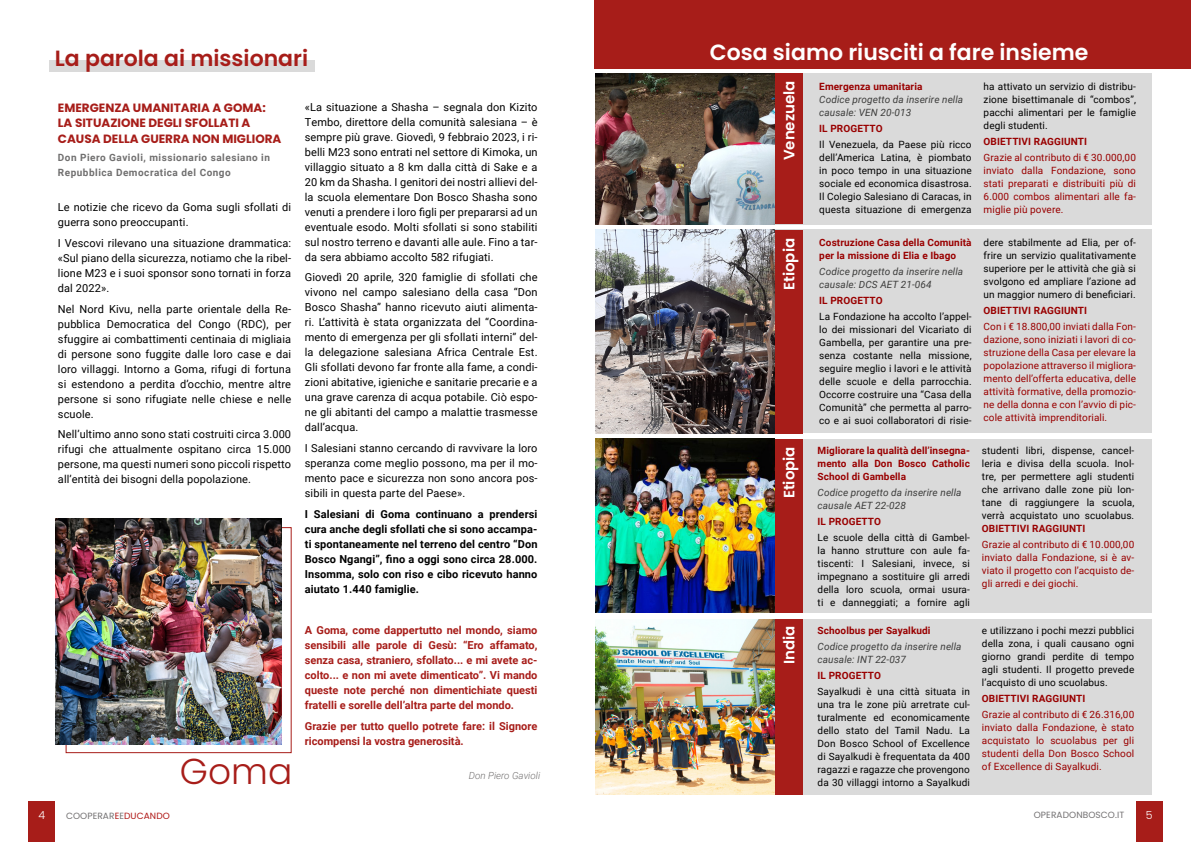
<style>
.page{position:relative;width:1191px;height:842px;background:#fff}
.page>*{position:absolute;margin:0;border:0;box-sizing:border-box;transform-origin:0 0}
.t1{font:300 36px "Poppins";color:#a71d19}
.t2{font:600 22px "Poppins";color:#fff}
.t3{font:600 22px "Poppins";color:#a71d19}
.t4{font:600 15px "Poppins";color:#fff}
.t5{font:700 12px/15.5px "Poppins";color:#a71d19}
.t6{font:11px/15px "Roboto";letter-spacing:.01em;color:#000;text-align:justify}
.t7{font:700 11px/15px "Roboto";color:#a71d19;text-align:justify}
.t8{font:700 11px/15px "Roboto";letter-spacing:.01em;color:#000;text-align:justify}
.t9{font:300 11px "Poppins";color:#fff}
.t10{font:10px/13px "Roboto";letter-spacing:.01em;color:#000;text-align:justify}
.t11{font:10px/13px "Roboto";letter-spacing:.01em;color:#900;text-align:justify}
.t12{font:700 10px/13px "Roboto";letter-spacing:.01em;color:#900}
.t13{font:italic 10px/13px "Roboto";letter-spacing:.01em;color:#3c3c3b}
.t14{font:700 10px/15px "Roboto";letter-spacing:.05em;color:#706f6f}
.t15{font:italic 300 9.8px "Roboto";color:#727070}
.t16{font:9px "Poppins";letter-spacing:.01em;color:#747273}
.s1{color:#b01917}
</style>
<div class="page">
<img style="left:56px;top:518px;width:225px;height:226px">
<div style="left:595px;top:73px;width:557px;height:151px;background:#dadada"></div>
<div style="left:595px;top:73px;width:208px;height:151px;background:#a71d19"></div>
<img style="left:595px;top:73px;width:179px;height:151px">
<div style="left:595px;top:229px;width:557px;height:204px;background:#dadada"></div>
<div style="left:595px;top:230px;width:208px;height:203px;background:#a71d19"></div>
<img style="left:595px;top:229px;width:179px;height:204px">
<div style="left:595px;top:619px;width:557px;height:176px;background:#dadada"></div>
<div style="left:595px;top:619px;width:208px;height:176px;background:#a71d19"></div>
<img style="left:595px;top:619px;width:179px;height:176px">
<div style="left:595px;top:439px;width:557px;height:173px;background:#dadada"></div>
<div style="left:595px;top:439px;width:208px;height:173px;background:#a71d19"></div>
<img style="left:595px;top:439px;width:179px;height:173px">
<div style="left:594px;top:0;width:597px;height:68px;background:#a71d19"></div>
<div style="left:50px;top:60px;width:265px;height:12px;background:#dadada"></div>
<div style="left:28px;top:801px;width:27px;height:41px;background:#a71d19"></div>
<div style="left:1136px;top:801px;width:26px;height:41px;background:#a71d19"></div>
<h2 class="t3" style="left:55px;top:45px;width:255px">La parola ai missionari</h2>
<h2 class="t2" style="left:710px;top:39px;width:380px">Cosa siamo riusciti a fare insieme</h2>
<p class="t5" style="left:58px;top:100px;width:225px">EMERGENZA UMANITARIA A GOMA:<br>LA SITUAZIONE DEGLI SFOLLATI A<br>CAUSA DELLA GUERRA NON MIGLIORA</p>
<p class="t14" style="left:58px;top:149px;width:214px">Don Piero Gavioli, missionario salesiano in<br>Repubblica Democratica del Congo</p>
<p class="t6" style="left:58px;top:199px;width:235px">Le notizie che ricevo da Goma sugli sfollati di guerra sono preoccupanti.</p>
<p class="t6" style="left:58px;top:235px;width:235px">I Vescovi rilevano una situazione drammatica: «Sul piano della sicurezza, notiamo che la ribel&shy;lione M23 e i suoi sponsor sono tornati in forza dal 2022».</p>
<p class="t6" style="left:58px;top:301px;width:235px">Nel Nord Kivu, nella parte orientale della Re&shy;pubblica Democratica del Congo (RDC), per sfuggire ai combattimenti centinaia di migliaia di persone sono fuggite dalle loro case e dai loro villaggi. Intorno a Goma, rifugi di fortuna si estendono a perdita d’occhio, mentre altre persone si sono rifugiate nelle chiese e nelle scuole.</p>
<p class="t6" style="left:58px;top:427px;width:235px">Nell’ultimo anno sono stati costruiti circa 3.000 rifugi che attualmente ospitano circa 15.000 persone, ma questi numeri sono piccoli rispetto all’entità dei bisogni della popolazione.</p>
<h1 class="t1" style="left:180px;top:750px;width:114px">Goma</h1>
<p class="t6" style="left:305px;top:99px;width:234px">«La situazione a Shasha – segnala don Kizito Tembo, direttore della comunità salesiana – è sempre più grave. Giovedì, 9 febbraio 2023, i ri&shy;belli M23 sono entrati nel settore di Kimoka, un villaggio situato a 8 km dalla città di Sake e a 20 km da Shasha. I genitori dei nostri allievi del&shy;la scuola elementare Don Bosco Shasha sono venuti a prendere i loro figli per prepararsi ad un eventuale esodo. Molti sfollati si sono stabiliti sul nostro terreno e davanti alle aule. Fino a tar&shy;da sera abbiamo accolto 582 rifugiati.</p>
<p class="t6" style="left:305px;top:269px;width:234px">Giovedì 20 aprile, 320 famiglie di sfollati che vivono nel campo salesiano della casa “Don Bosco Shasha” hanno ricevuto aiuti alimenta&shy;ri. L’attività è stata organizzata del “Coordina&shy;mento di emergenza per gli sfollati interni” del&shy;la delegazione salesiana Africa Centrale Est.<br>Gli sfollati devono far fronte alla fame, a condi&shy;zioni abitative, igieniche e sanitarie precarie e a una grave carenza di acqua potabile. Ciò espo&shy;ne gli abitanti del campo a malattie trasmesse dall’acqua.</p>
<p class="t6" style="left:305px;top:440px;width:234px">I Salesiani stanno cercando di ravvivare la loro speranza come meglio possono, ma per il mo&shy;mento pace e sicurezza non sono ancora pos&shy;sibili in questa parte del Paese».</p>
<p class="t8" style="left:305px;top:506px;width:234px">I Salesiani di Goma continuano a prendersi cura anche degli sfollati che si sono accampa&shy;ti spontaneamente nel terreno del centro “Don Bosco Ngangi”, fino a oggi sono circa 28.000.<br>Insomma, solo con riso e cibo ricevuto hanno aiutato 1.440 famiglie.</p>
<p class="t7" style="left:305px;top:622px;width:234px">A Goma, come dappertutto nel mondo, siamo sensibili alle parole di Gesù: “Ero affamato, senza casa, straniero, sfollato... e mi avete ac&shy;colto... e non mi avete dimenticato”. Vi mando queste note perché non dimentichiate questi fratelli e sorelle dell’altra parte del mondo.</p>
<p class="t7" style="left:305px;top:718px;width:234px">Grazie per tutto quello potrete fare: il Signore ricompensi la vostra generosità.</p>
<p class="t15" style="left:469px;top:769px;width:73px">Don Piero Gavioli</p>
<h3 class="t4" style="left:780px;top:160px;width:81px;rotate:-90deg">Venezuela</h3>
<p class="t12" style="left:819px;top:80px;width:105px">Emergenza umanitaria</p>
<p class="t13" style="left:819px;top:93px;width:145px">Codice progetto da inserire nella causale: VEN 20-013</p>
<p class="t12" style="left:819px;top:122px;width:65px">IL PROGETTO</p>
<p class="t10" style="left:819px;top:138px;width:154px">Il Venezuela, da Paese più ricco dell’America Latina, è piombato in poco tempo in una situazione sociale ed economica disastrosa.<br>Il Colegio Salesiano di Caracas, in questa situazione di emergenza</p>
<h3 class="t4" style="left:780px;top:290px;width:54px;rotate:-90deg">Etiopia</h3>
<p class="t12" style="left:819px;top:236px;width:154px">Costruzione Casa della Comunità per la missione di Elia e Ibago</p>
<p class="t13" style="left:819px;top:264px;width:145px">Codice progetto da inserire nella causale: DCS AET 21-064</p>
<p class="t12" style="left:819px;top:293px;width:65px">IL PROGETTO</p>
<p class="t10" style="left:819px;top:309px;width:154px">La Fondazione ha accolto l’appel&shy;lo dei missionari del Vicariato di Gambella, per garantire una pre&shy;senza costante nella missione, seguire meglio i lavori e le attività delle scuole e della parrocchia.<br>Occorre costruire una “Casa della Comunità” che permetta al parro&shy;co e ai suoi collaboratori di risie-</p>
<h3 class="t4" style="left:780px;top:498px;width:54px;rotate:-90deg">Etiopia</h3>
<p class="t12" style="left:817px;top:444px;width:154px;text-align:justify">Migliorare la qualità dell’insegna&shy;mento alla Don Bosco Catholic School di Gambella</p>
<p class="t13" style="left:817px;top:486px;width:145px">Codice progetto da inserire nella causale AET 22-028</p>
<p class="t12" style="left:817px;top:514px;width:65px">IL PROGETTO</p>
<p class="t10" style="left:817px;top:530px;width:154px">Le scuole della città di Gambel&shy;la hanno strutture con aule fa&shy;tiscenti: I Salesiani, invece, si impegnano a sostituire gli arredi della loro scuola, ormai usura&shy;ti e danneggiati; a fornire agli</p>
<h3 class="t4" style="left:780px;top:664px;width:40px;rotate:-90deg">India</h3>
<p class="t12" style="left:817px;top:624px;width:114px">Schoolbus per Sayalkudi</p>
<p class="t13" style="left:817px;top:639px;width:145px">Codice progetto da inserire nella causale: INT 22-037</p>
<p class="t12" style="left:817px;top:668px;width:65px">IL PROGETTO</p>
<p class="t10" style="left:817px;top:684px;width:154px">Sayalkudi è una città situata in una tra le zone più arretrate cul&shy;turalmente ed economicamente dello stato del Tamil Nadu. La Don Bosco School of Excellence di Sayalkudi è frequentata da 400 ragazzi e ragazze che provengono da 30 villaggi intorno a Sayalkudi</p>
<p class="t10" style="left:983px;top:80px;width:154px">ha attivato un servizio di distribu&shy;zione bisettimanale di “combos”, pacchi alimentari per le famiglie degli studenti.</p>
<p class="t12" style="left:983px;top:135px;width:105px">OBIETTIVI RAGGIUNTI</p>
<p class="t11" style="left:983px;top:151px;width:154px">Grazie al contributo di € 30.000,00 inviato dalla Fondazione, sono stati preparati e distribuiti più di 6.000 combos alimentari alle fa&shy;miglie più povere.</p>
<p class="t10" style="left:983px;top:236px;width:154px">dere stabilmente ad Elia, per of&shy;frire un servizio qualitativamente superiore per le attività che già si svolgono ed ampliare l’azione ad un maggior numero di beneficiari.</p>
<p class="t12" style="left:983px;top:303px;width:105px">OBIETTIVI RAGGIUNTI</p>
<p class="t11" style="left:983px;top:319px;width:154px">Con i € 18.800,00 inviati dalla Fon&shy;dazione, sono iniziati i lavori di co&shy;struzione della Casa per elevare la popolazione attraverso il migliora&shy;mento dell’offerta educativa, delle attività formative, della promozio&shy;ne della donna e con l’avvio di pic&shy;cole attività imprenditoriali.</p>
<p class="t10" style="left:982px;top:444px;width:154px">studenti libri, dispense, cancel&shy;leria e divisa della scuola. Inol&shy;tre, per permettere agli studenti che arrivano dalle zone più lon&shy;tane di raggiungere la scuola, verrà acquistato uno scuolabus.</p>
<p class="t12" style="left:982px;top:522px;width:105px">OBIETTIVI RAGGIUNTI</p>
<p class="t11" style="left:982px;top:538px;width:154px">Grazie al contributo di € 10.000,00 inviato dalla Fondazione, si è av&shy;viato il progetto con l’acquisto de&shy;gli arredi e dei giochi.</p>
<p class="t10" style="left:982px;top:624px;width:154px">e utilizzano i pochi mezzi pubblici della zona, i quali causano ogni giorno grandi perdite di tempo agli studenti. Il progetto prevede l’acquisto di uno scuolabus.</p>
<p class="t12" style="left:982px;top:691px;width:105px">OBIETTIVI RAGGIUNTI</p>
<p class="t11" style="left:982px;top:707px;width:154px">Grazie al contributo di € 26.316,00 inviato dalla Fondazione, è stato acquistato lo scuolabus per gli studenti della Don Bosco School of Excellence di Sayalkudi.</p>
<p class="t9" style="left:38px;top:808px;width:8px">4</p>
<p class="t16" style="left:66px;top:810px;width:105px">COOPERAR<span class="s1">E</span>E<span class="s1">DUCANDO</span></p>
<p class="t16" style="left:1033px;top:809px;width:92px">OPERADONBOSCO.IT</p>
<p class="t9" style="left:1145px;top:808px;width:8px">5</p>
</div>
